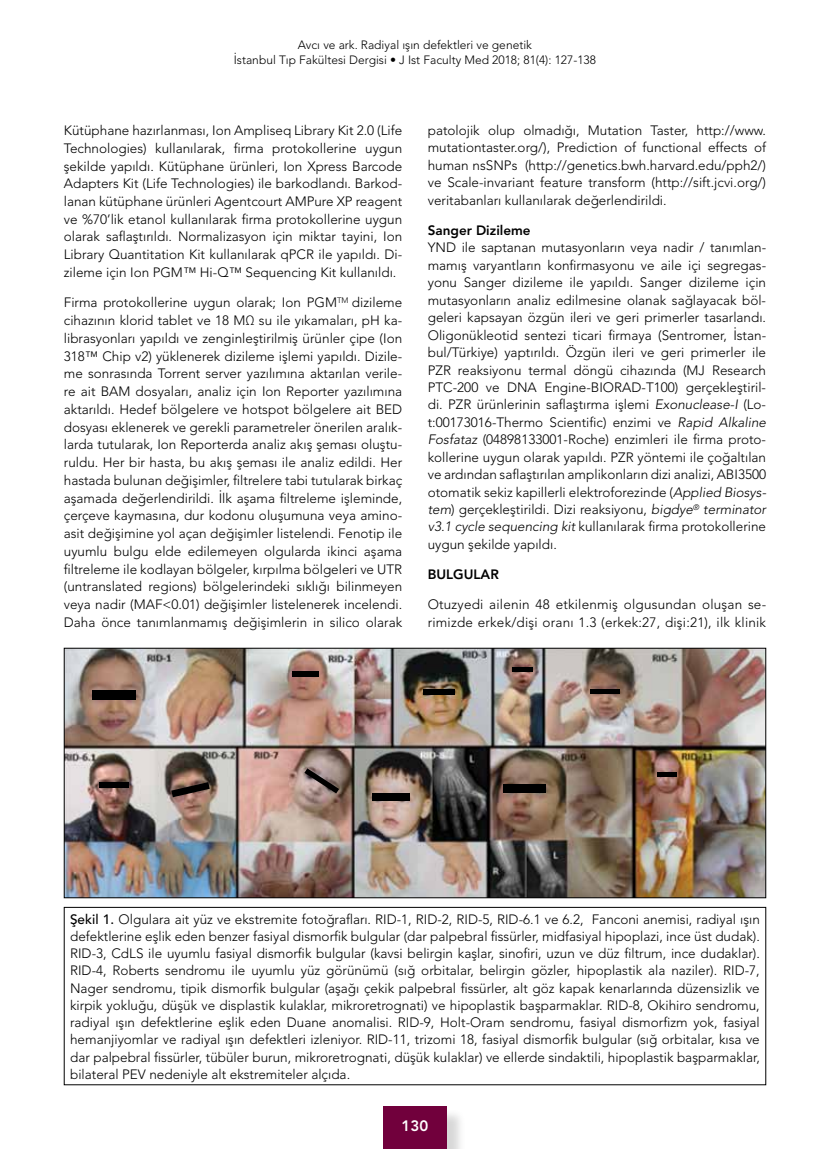
<style>
.page{position:relative;width:830px;height:1149px;background:#fff}
.page>*{position:absolute;margin:0;border:0;box-sizing:border-box;transform-origin:0 0}
.t1{font:800 15px "Avenir LT Std";color:#fff}
.t2{font:300 13.5px/17.7px "Avenir LT Std";color:#000;text-align:justify}
.t3{font:800 13.5px "Avenir LT Std";color:#000}
.t4{font:300 12px/14.4px "Avenir LT Std";color:#000;text-align:center}
.s1{font-style:italic}
.s2{font-weight:500}
</style>
<div class="page">
<div style="left:385px;top:1108px;width:80px;height:40px;background:#000;opacity:.16"></div>
<div style="left:383px;top:1106px;width:63px;height:42px;background:#71003c"></div>
<img style="left:66px;top:649px;width:697px;height:246px">
<div style="left:64px;top:647px;width:701px;height:250px;border:1px solid #000"></div>
<div style="left:64px;top:906px;width:701px;height:178px;border:1px solid #000"></div>
<div style="left:92px;top:690px;width:44px;height:9px;background:#000"></div>
<div style="left:293px;top:671px;width:26px;height:5px;background:#000"></div>
<div style="left:423px;top:689px;width:32px;height:5px;background:#000"></div>
<hr style="left:512px;top:667px;width:20px;height:4px;background:#000">
<hr style="left:590px;top:689px;width:29px;height:4px;background:#000">
<hr style="left:657px;top:772px;width:19px;height:4px;background:#000">
<div style="left:503px;top:783px;width:43px;height:9px;background:#000"></div>
<div style="left:371px;top:792px;width:38px;height:8px;background:#000"></div>
<div style="left:99px;top:782px;width:30px;height:5px;background:#000"></div>
<svg style="left:171px;top:781px;width:39px;height:16px"></svg>
<svg style="left:304px;top:768px;width:35px;height:25px"></svg>
<p class="t4" style="left:234px;top:38px;width:363px">Avcı ve ark. Radiyal ışın defektleri ve genetik<br>İstanbul Tıp Fakültesi Dergisi • J Ist Faculty Med 2018; 81(4): 127-138</p>
<p class="t2" style="left:64px;top:121px;width:340px">Kütüphane hazırlanması, Ion Ampliseq Library Kit 2.0 (Life Technologies) kullanılarak, firma protokollerine uygun şekilde yapıldı. Kütüphane ürünleri, Ion Xpress Barcode Adapters Kit (Life Technologies) ile barkodlandı. Barkod&shy;lanan kütüphane ürünleri Agentcourt AMPure XP reagent ve %70’lik etanol kullanılarak firma protokollerine uygun olarak saflaştırıldı. Normalizasyon için miktar tayini, Ion Library Quantitation Kit kullanılarak qPCR ile yapıldı. Di&shy;zileme için Ion PGM™ Hi‑Q™ Sequencing Kit kullanıldı.</p>
<p class="t2" style="left:64px;top:294px;width:340px">Firma protokollerine uygun olarak; Ion PGM<sup>TM</sup> dizileme cihazının klorid tablet ve 18 MΩ su ile yıkamaları, pH ka&shy;librasyonları yapıldı ve zenginleştirilmiş ürünler çipe (Ion 318™ Chip v2) yüklenerek dizileme işlemi yapıldı. Dizile&shy;me sonrasında Torrent server yazılımına aktarılan verile&shy;re ait BAM dosyaları, analiz için Ion Reporter yazılımına aktarıldı. Hedef bölgelere ve hotspot bölgelere ait BED dosyası eklenerek ve gerekli parametreler önerilen aralık&shy;larda tutularak, Ion Reporterda analiz akış şeması oluştu&shy;ruldu. Her bir hasta, bu akış şeması ile analiz edildi. Her hastada bulunan değişimler, filtrelere tabi tutularak birkaç aşamada değerlendirildi. İlk aşama filtreleme işleminde, çerçeve kaymasına, dur kodonu oluşumuna veya amino&shy;asit değişimine yol açan değişimler listelendi. Fenotip ile uyumlu bulgu elde edilemeyen olgularda ikinci aşama filtreleme ile kodlayan bölgeler, kırpılma bölgeleri ve UTR (untranslated regions) bölgelerindeki sıklığı bilinmeyen veya nadir (MAF&lt;0.01) değişimler listelenerek incelendi.<br>Daha önce tanımlanmamış değişimlerin in silico olarak</p>
<p class="t2" style="left:427px;top:121px;width:340px">patolojik olup olmadığı, Mutation Taster, http://www. mutationtaster.org/), Prediction of functional effects of human nsSNPs (http://genetics.bwh.harvard.edu/pph2/) ve Scale-invariant feature transform (http://sift.jcvi.org/) veritabanları kullanılarak değerlendirildi.</p>
<p class="t3" style="left:427px;top:222px;width:104px">Sanger Dizileme</p>
<p class="t2" style="left:427px;top:239px;width:340px">YND ile saptanan mutasyonların veya nadir / tanımlan&shy;mamış varyantların konfirmasyonu ve aile içi segregas&shy;yonu Sanger dizileme ile yapıldı. Sanger dizileme için mutasyonların analiz edilmesine olanak sağlayacak böl&shy;geleri kapsayan özgün ileri ve geri primerler tasarlandı.<br>Oligonükleotid sentezi ticari firmaya (Sentromer, İstan&shy;bul/Türkiye) yaptırıldı. Özgün ileri ve geri primerler ile PZR reaksiyonu termal döngü cihazında (MJ Research PTC-200 ve DNA Engine-BIORAD-T100) gerçekleştiril&shy;di. PZR ürünlerinin saflaştırma işlemi <span class="s1">Exonuclease-I</span> (Lo&shy;t:00173016-Thermo Scientific) enzimi ve <span class="s1">Rapid Alkaline Fosfataz</span> (04898133001-Roche) enzimleri ile firma proto&shy;kollerine uygun olarak yapıldı. PZR yöntemi ile çoğaltılan ve ardından saflaştırılan amplikonların dizi analizi, ABI3500 otomatik sekiz kapillerli elektroforezinde (<span class="s1">Applied Biosys&shy;tem</span>) gerçekleştirildi. Dizi reaksiyonu, <span class="s1">bigdye</span><sup>®</sup> <span class="s1">terminator v3.1 cycle sequencing kit</span> kullanılarak firma protokollerine uygun şekilde yapıldı.</p>
<p class="t3" style="left:427px;top:566px;width:73px">BULGULAR</p>
<p class="t2" style="left:427px;top:595px;width:340px">Otuzyedi ailenin 48 etkilenmiş olgusundan oluşan se&shy;rimizde erkek/dişi oranı 1.3 (erkek:27, dişi:21), ilk klinik</p>
<p class="t2" style="left:70px;top:909px;width:691px;line-height:17.2px"><span class="s2">Şekil 1.</span> Olgulara ait yüz ve ekstremite fotoğrafları. RID-1, RID-2, RID-5, RID-6.1 ve 6.2, Fanconi anemisi, radiyal ışın defektlerine eşlik eden benzer fasiyal dismorfik bulgular (dar palpebral fissürler, midfasiyal hipoplazi, ince üst dudak).<br>RID-3, CdLS ile uyumlu fasiyal dismorfik bulgular (kavsi belirgin kaşlar, sinofiri, uzun ve düz filtrum, ince dudaklar).<br>RID-4, Roberts sendromu ile uyumlu yüz görünümü (sığ orbitalar, belirgin gözler, hipoplastik ala naziler). RID-7, Nager sendromu, tipik dismorfik bulgular (aşağı çekik palpebral fissürler, alt göz kapak kenarlarında düzensizlik ve kirpik yokluğu, düşük ve displastik kulaklar, mikroretrognati) ve hipoplastik başparmaklar. RID-8, Okihiro sendromu, radiyal ışın defektlerine eşlik eden Duane anomalisi. RID-9, Holt-Oram sendromu, fasiyal dismorfizm yok, fasiyal hemanjiyomlar ve radiyal ışın defektleri izleniyor. RID-11, trizomi 18, fasiyal dismorfik bulgular (sığ orbitalar, kısa ve dar palpebral fissürler, tübüler burun, mikroretrognati, düşük kulaklar) ve ellerde sindaktili, hipoplastik başparmaklar, bilateral PEV nedeniyle alt ekstremiteler alçıda.</p>
<p class="t1" style="left:401px;top:1115px;width:28px">130</p>
</div>
